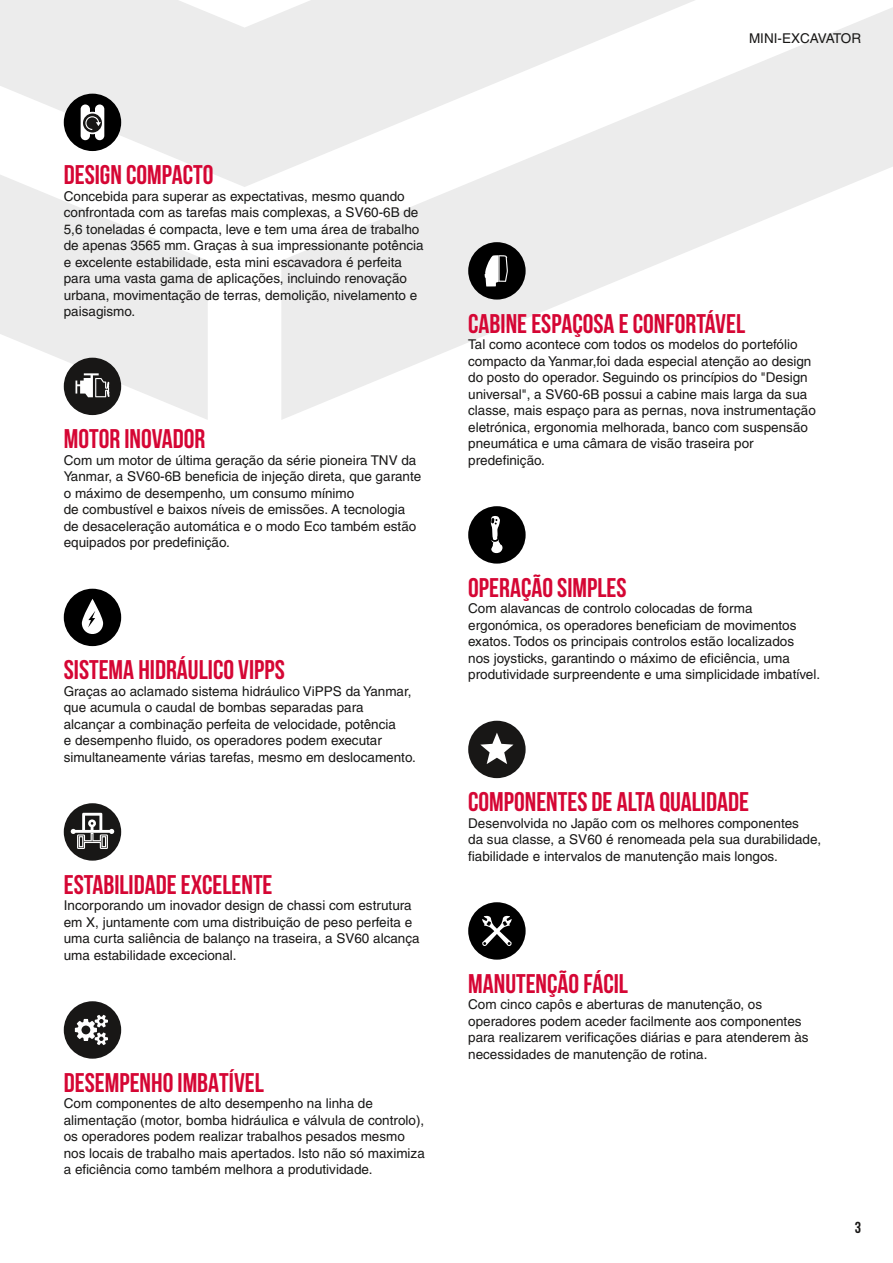
<style>
.page{position:relative;width:893px;height:1263px;background:#fff}
.page>*{position:absolute;margin:0;border:0;box-sizing:border-box;transform-origin:0 0}
.t1{font:700 27px "Bebas Neue";color:#d50634}
.t2{font:15.9px "Bebas Neue";color:#181716}
.t3{font:13.5px/16.5px "Helvetica LT Pro";color:#181716}
</style>
<div class="page">
<svg style="left:281px;top:7px;width:612px;height:413px"></svg>
<svg style="left:0;top:0;width:696px;height:187px;fill:#ececec"></svg>
<svg style="left:0;top:174px;width:208px;height:246px;fill:#ececec"></svg>
<div style="left:64px;top:94px;width:57px;height:57px;background:#000;border-radius:50%"></div>
<svg style="left:81px;top:104px;width:23px;height:36px"></svg>
<div style="left:64px;top:358px;width:57px;height:57px;background:#181716;border-radius:50%"></div>
<svg style="left:76px;top:373px;width:34px;height:24px"></svg>
<div style="left:64px;top:589px;width:57px;height:57px;background:#000;border-radius:50%"></div>
<svg style="left:82px;top:599px;width:21px;height:35px"></svg>
<div style="left:64px;top:803px;width:57px;height:58px;background:#181716;border-radius:50%"></div>
<svg style="left:71px;top:813px;width:43px;height:36px"></svg>
<div style="left:64px;top:1001px;width:57px;height:58px;background:#181716;border-radius:50%"></div>
<svg style="left:75px;top:1015px;width:33px;height:30px"></svg>
<div style="left:468px;top:242px;width:58px;height:58px;background:#000;border-radius:50%"></div>
<svg style="left:485px;top:255px;width:23px;height:31px"></svg>
<div style="left:468px;top:506px;width:58px;height:58px;background:#000;border-radius:50%"></div>
<svg style="left:490px;top:516px;width:13px;height:38px"></svg>
<div style="left:468px;top:721px;width:58px;height:57px;background:#181716;border-radius:50%"></div>
<svg style="left:480px;top:733px;width:33px;height:31px"></svg>
<div style="left:468px;top:902px;width:58px;height:58px;background:#000;border-radius:50%"></div>
<svg style="left:482px;top:915px;width:30px;height:31px"></svg>
<p class="t3" style="left:749px;top:30px;width:114px">MINI-EXCAVATOR</p>
<h1 class="t1" style="left:64px;top:160px;width:151px">DESIGN COMPACTO</h1>
<p class="t3" style="left:64px;top:188px;width:361px">Concebida para superar as expectativas, mesmo quando confrontada com as tarefas mais complexas, a SV60-6B de 5,6 toneladas é compacta, leve e tem uma área de trabalho de apenas 3565 mm. Graças à sua impressionante potência e excelente estabilidade, esta mini escavadora é perfeita para uma vasta gama de aplicações, incluindo renovação urbana, movimentação de terras, demolição, nivelamento e paisagismo.</p>
<h1 class="t1" style="left:64px;top:424px;width:143px">MOTOR INOVADOR</h1>
<p class="t3" style="left:64px;top:452px;width:359px">Com um motor de última geração da série pioneira TNV da Yanmar, a SV60-6B beneficia de injeção direta, que garante o máximo de desempenho, um consumo mínimo<br>de combustível e baixos níveis de emissões. A tecnologia de desaceleração automática e o modo Eco também estão equipados por predefinição.</p>
<h1 class="t1" style="left:64px;top:655px;width:223px">SISTEMA HIDRÁULICO VIPPS</h1>
<p class="t3" style="left:64px;top:683px;width:353px">Graças ao aclamado sistema hidráulico ViPPS da Yanmar, que acumula o caudal de bombas separadas para alcançar a combinação perfeita de velocidade, potência<br>e desempenho fluido, os operadores podem executar simultaneamente várias tarefas, mesmo em deslocamento.</p>
<h1 class="t1" style="left:64px;top:869px;width:210px">ESTABILIDADE EXCELENTE</h1>
<p class="t3" style="left:64px;top:897px;width:357px">Incorporando um inovador design de chassi com estrutura em X, juntamente com uma distribuição de peso perfeita e uma curta saliência de balanço na traseira, a SV60 alcança uma estabilidade excecional.</p>
<h1 class="t1" style="left:64px;top:1067px;width:202px">DESEMPENHO IMBATÍVEL</h1>
<p class="t3" style="left:64px;top:1095px;width:363px">Com componentes de alto desempenho na linha de alimentação (motor, bomba hidráulica e válvula de controlo), os operadores podem realizar trabalhos pesados mesmo nos locais de trabalho mais apertados. Isto não só maximiza a eficiência como também melhora a produtividade.</p>
<h1 class="t1" style="left:468px;top:308px;width:278px">CABINE ESPAÇOSA E CONFORTÁVEL</h1>
<p class="t3" style="left:468px;top:336px;width:349px">Tal como acontece com todos os modelos do portefólio compacto da Yanmar,foi dada especial atenção ao design do posto do operador. Seguindo os princípios do "Design universal", a SV60-6B possui a cabine mais larga da sua classe, mais espaço para as pernas, nova instrumentação eletrónica, ergonomia melhorada, banco com suspensão pneumática e uma câmara de visão traseira por predefinição.</p>
<h1 class="t1" style="left:468px;top:572px;width:160px">OPERAÇÃO SIMPLES</h1>
<p class="t3" style="left:468px;top:600px;width:353px">Com alavancas de controlo colocadas de forma ergonómica, os operadores beneficiam de movimentos exatos. Todos os principais controlos estão localizados<br>nos joysticks, garantindo o máximo de eficiência, uma produtividade surpreendente e uma simplicidade imbatível.</p>
<h1 class="t1" style="left:468px;top:787px;width:282px">COMPONENTES DE ALTA QUALIDADE</h1>
<p class="t3" style="left:468px;top:815px;width:354px">Desenvolvida no Japão com os melhores componentes<br>da sua classe, a SV60 é renomeada pela sua durabilidade, fiabilidade e intervalos de manutenção mais longos.</p>
<h1 class="t1" style="left:468px;top:968px;width:161px">MANUTENÇÃO FÁCIL</h1>
<p class="t3" style="left:468px;top:996px;width:342px">Com cinco capôs e aberturas de manutenção, os operadores podem aceder facilmente aos componentes para realizarem verificações diárias e para atenderem às necessidades de manutenção de rotina.</p>
<p class="t2" style="left:855px;top:1218px;width:8px">3</p>
</div>
